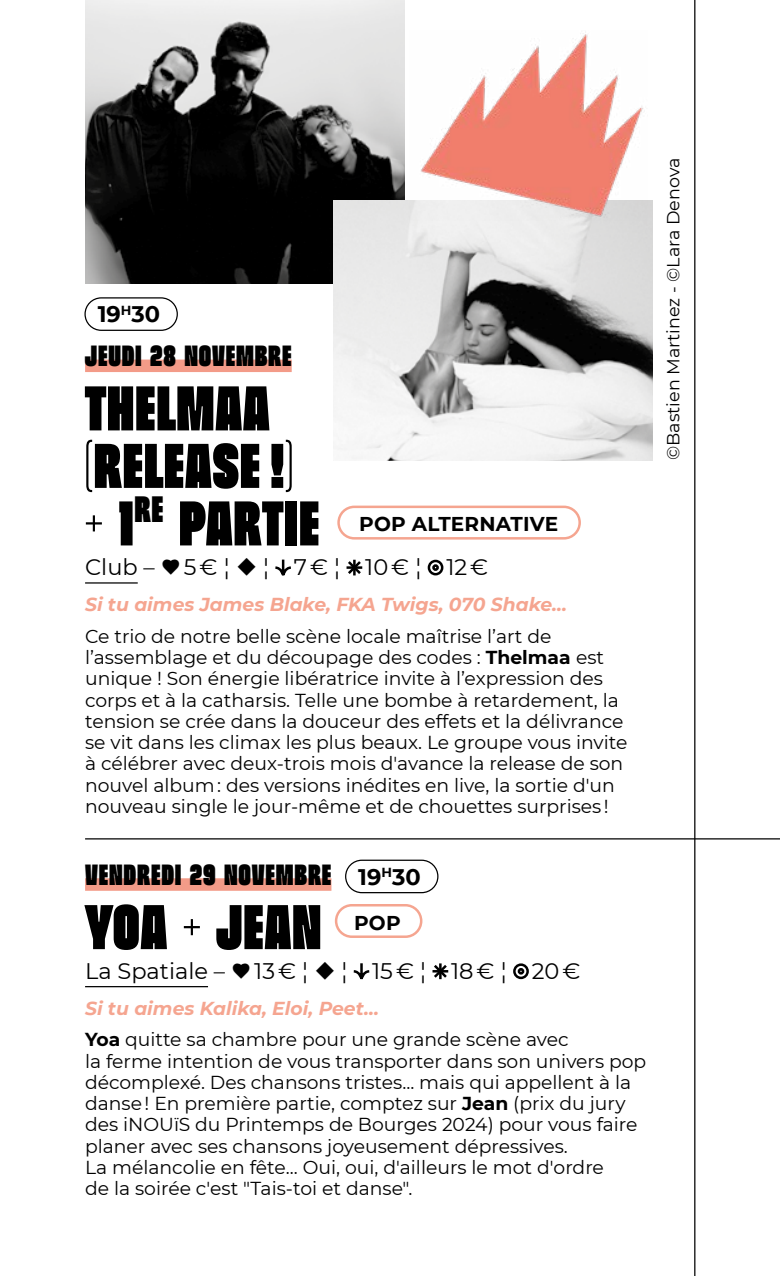
<style>
.page{position:relative;width:780px;height:1276px;background:#fff}
.page>*{position:absolute;margin:0;border:0;box-sizing:border-box;transform-origin:0 0}
.t1{font:900 70px/57.5px "Beni";letter-spacing:.01em;color:#000}
.t2{font:900 32.5px "Beni";letter-spacing:.025em;color:#000}
.t3{font:22.5px "Montserrat";color:#000}
.t4{font:700 22.5px "Montserrat";color:#000}
.t5{font:700 20px "Montserrat";letter-spacing:.01em;color:#000}
.t6{font:18.75px/21.2px "Montserrat";color:#000}
.t7{font:italic 700 18.75px "Montserrat";color:#f5a590}
.t8{font:17.5px "Montserrat";color:#000}
.s1{font-family:"Garet"}
.s2{font-weight:700}
.s3{font-weight:700;font-style:italic;color:#f5a590}
</style>
<div class="page">
<img style="left:85px;top:0;width:319px;height:283px">
<hr style="left:694px;top:0;width:1px;height:1276px;background:#000">
<div style="left:84px;top:297px;width:94px;height:34px;border:1px solid #000;border-radius:16px"></div>
<img style="left:333px;top:201px;width:319px;height:259px">
<div style="left:85px;top:359px;width:207px;height:13px;background:#f39b88"></div>
<hr style="left:85px;top:582px;width:53px;height:1px;background:#000">
<div style="left:85px;top:878px;width:246px;height:13px;background:#f39b88"></div>
<hr style="left:85px;top:986px;width:123px;height:1px;background:#000">
<svg style="left:275px;top:559px;width:16px;height:17px"></svg>
<svg style="left:346px;top:559px;width:17px;height:17px"></svg>
<div style="left:427px;top:560px;width:16px;height:15px;border:2px solid #000;border-radius:50%"></div>
<div style="left:432px;top:564px;width:7px;height:7px;border:2px solid #000;border-radius:50%"></div>
<svg style="left:353px;top:963px;width:17px;height:17px"></svg>
<svg style="left:432px;top:963px;width:17px;height:17px"></svg>
<div style="left:513px;top:963px;width:16px;height:16px;border:2px solid #000;border-radius:50%"></div>
<div style="left:517px;top:968px;width:7px;height:6px;border:2px solid #000;border-radius:50%"></div>
<hr style="left:85px;top:838px;width:695px;height:1px;background:#000">
<div style="left:337px;top:505px;width:244px;height:34px;border:2px solid #f5a590;border-radius:16px"></div>
<div style="left:345px;top:859px;width:93px;height:34px;border:1px solid #000;border-radius:16px"></div>
<div style="left:335px;top:904px;width:87px;height:34px;border:2px solid #f5a590;border-radius:16px"></div>
<img style="left:409px;top:33px;width:238px;height:188px">
<p class="t4" style="left:98px;top:298px;width:64px">19<sup>H</sup>30</p>
<h2 class="t2" style="left:85px;top:340px;width:208px">JEUDI 28 NOVEMBRE</h2>
<h1 class="t1" style="left:85px;top:379px;width:236px">THELMAA (RELEASE!) + 1<sup>RE</sup> PARTIE</h1>
<p class="t3" style="left:85px;top:552px;width:404px">Club – <span class="s1">♥</span> 5 € ¦ <span class="s1">◆</span> ¦ 7 € ¦ 10 € ¦ 12 €</p>
<p class="t7" style="left:85px;top:591px;width:483px">Si tu aimes James Blake, FKA Twigs, 070 Shake...</p>
<p class="t6" style="left:85px;top:625px;width:544px">Ce trio de notre belle scène locale maîtrise l’art de l’assemblage et du découpage des codes : <span class="s2">Thelmaa</span> est unique ! Son énergie libératrice invite à l’expression des corps et à la catharsis. Telle une bombe à retardement, la tension se crée dans la douceur des effets et la délivrance se vit dans les climax les plus beaux. Le groupe vous invite à célébrer avec deux-trois mois d'avance la release de son nouvel album : des versions inédites en live, la sortie d'un nouveau single le jour-même et de chouettes surprises !</p>
<p class="t5" style="left:359px;top:510px;width:200px">POP ALTERNATIVE</p>
<h2 class="t2" style="left:85px;top:859px;width:248px">VENDREDI 29 NOVEMBRE</h2>
<h1 class="t1" style="left:85px;top:898px;width:238px">YOA + JEAN</h1>
<p class="t3" style="left:85px;top:955px;width:497px">La Spatiale – <span class="s1">♥</span> 13 € ¦ <span class="s1">◆</span> ¦ 15 € ¦ 18 € ¦ 20 €</p>
<p class="t6" style="left:85px;top:991px;width:485px;line-height:32px"><span class="s3">Si tu aimes Kalika, Eloi, Peet…<br></span><span class="s2">Yoa</span> quitte sa chambre pour une grande scène avec</p>
<p class="t6" style="left:85px;top:1049px;width:562px">la ferme intention de vous transporter dans son univers pop décomplexé. Des chansons tristes... mais qui appellent à la danse ! En première partie, comptez sur <span class="s2">Jean</span> (prix du jury des iNOUïS du Printemps de Bourges 2024) pour vous faire planer avec ses chansons joyeusement dépressives.<br>La mélancolie en fête... Oui, oui, d'ailleurs le mot d'ordre<br>de la soirée c'est "Tais-toi et danse".</p>
<p class="t4" style="left:358px;top:860px;width:64px">19<sup>H</sup>30</p>
<p class="t5" style="left:354px;top:908px;width:48px">POP</p>
<p class="t8" style="left:661px;top:460px;width:304px;rotate:-90deg">©Bastien Martinez - ©Lara Denova</p>
</div>
